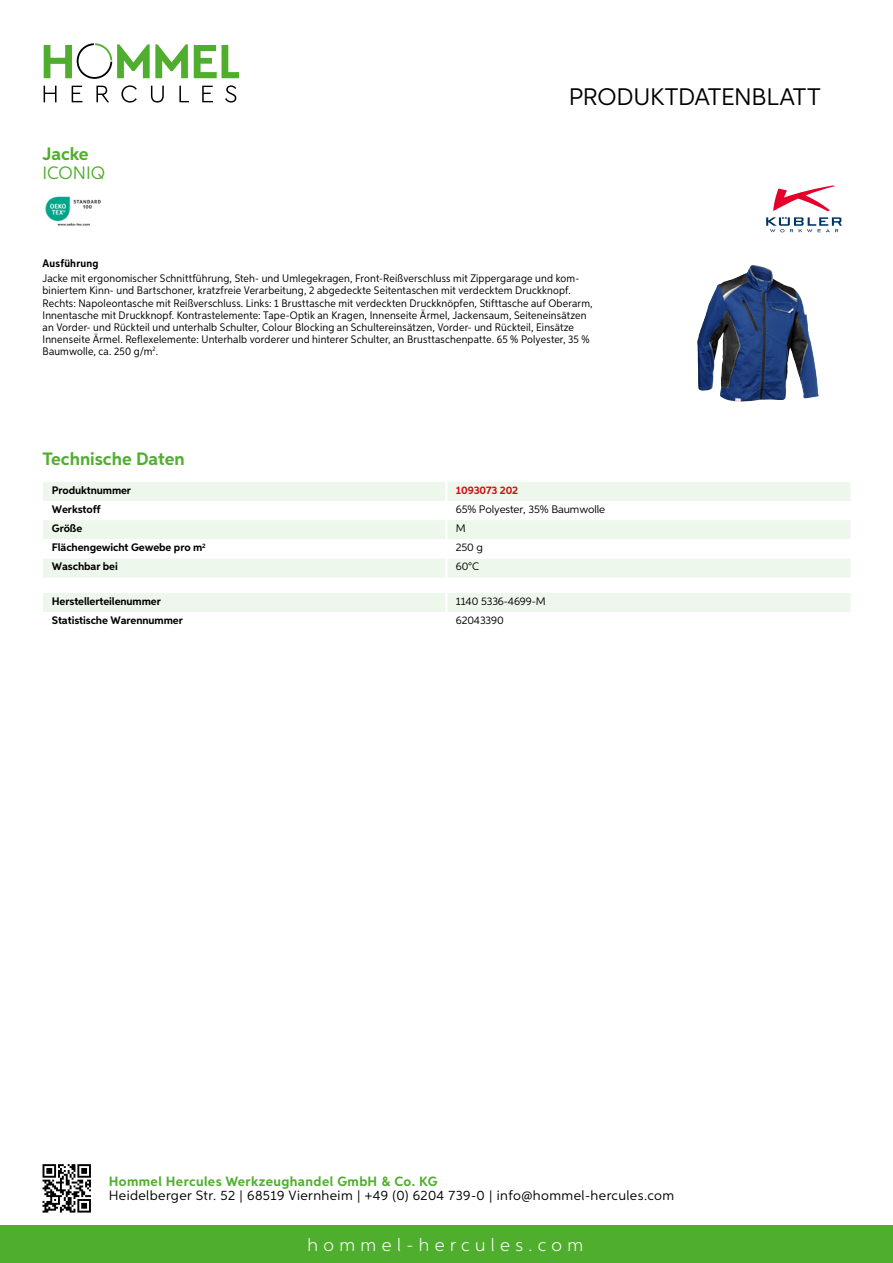
<style>
.page{position:relative;width:893px;height:1263px;background:#fff}
.page>*{position:absolute;margin:0;border:0;box-sizing:border-box;transform-origin:0 0}
.t1{font:24px "Aspira";letter-spacing:-.01em;color:#000}
.t2{font:700 18px "Aspira";color:#50ae2f}
.t3{font:300 18px "Aspira";letter-spacing:.3em;color:#fff}
.t4{font:18px "Aspira";color:#50ae2f}
.t5{font:13.5px "Aspira";letter-spacing:.03em;color:#000}
.t6{font:700 13.5px "Aspira";letter-spacing:.03em;color:#50ae2f}
.t7{font:10.95px/12px "Aspira Nar";letter-spacing:.015em;color:#000}
.t8{font:700 10.95px "Aspira";letter-spacing:-.01em;color:#000}
.t9{font:10.95px "Aspira";letter-spacing:-.01em;color:#000}
.t10{font:700 10.95px "Aspira";letter-spacing:-.01em;color:#cd1013}
.t11{font:700 10.95px "Aspira Nar";letter-spacing:.02em;color:#000}
</style>
<div class="page">
<div style="left:0;top:1226px;width:893px;height:37px;background:#50ae2f"></div>
<svg style="left:43px;top:1164px;width:48px;height:48px"></svg>
<svg style="left:194px;top:45px;width:45px;height:33px"></svg>
<svg style="left:44px;top:43px;width:144px;height:36px"></svg>
<svg style="left:44px;top:86px;width:13px;height:16px"></svg>
<svg style="left:72px;top:86px;width:10px;height:16px"></svg>
<svg style="left:96px;top:86px;width:13px;height:16px"></svg>
<svg style="left:121px;top:85px;width:16px;height:18px"></svg>
<svg style="left:151px;top:86px;width:13px;height:17px"></svg>
<svg style="left:179px;top:86px;width:10px;height:16px"></svg>
<svg style="left:202px;top:86px;width:11px;height:16px"></svg>
<svg style="left:225px;top:85px;width:11px;height:18px"></svg>
<div style="left:43px;top:482px;width:807px;height:95px;background:#eef7eb"></div>
<svg style="left:43px;top:501px;width:807px;height:57px"></svg>
<hr style="left:445px;top:482px;width:3px;height:19px;background:#fff">
<hr style="left:445px;top:501px;width:3px;height:19px;background:#fff">
<hr style="left:445px;top:520px;width:3px;height:19px;background:#fff">
<hr style="left:445px;top:539px;width:3px;height:19px;background:#fff">
<hr style="left:445px;top:558px;width:3px;height:19px;background:#fff">
<div style="left:43px;top:593px;width:807px;height:19px;background:#eef7eb"></div>
<img style="left:45px;top:196px;width:56px;height:30px">
<img style="left:697px;top:265px;width:55px;height:126px">
<svg style="left:773px;top:185px;width:62px;height:26px"></svg>
<svg style="left:766px;top:217px;width:76px;height:15px"></svg>
<h2 class="t2" style="left:43px;top:142px;width:48px">Jacke</h2>
<h2 class="t4" style="left:43px;top:162px;width:64px">ICON IQ</h2>
<h1 class="t1" style="left:569px;top:82px;width:253px">Produktdatenblatt</h1>
<p class="t11" style="left:43px;top:257px;width:58px">Ausführung</p>
<p class="t7" style="left:43px;top:273px;width:552px">Jacke mit ergonomischer Schnittführung, Steh- und Umlegekragen, Front-Reißverschluss mit Zippergarage und kom&shy;biniertem Kinn- und Bartschoner, kratzfreie Verarbeitung, 2 abgedeckte Seitentaschen mit verdecktem Druckknopf.<br>Rechts: Napoleontasche mit Reißverschluss. Links: 1 Brusttasche mit verdeckten Druckknöpfen, Stifttasche auf Oberarm, Innentasche mit Druckknopf. Kontrastelemente: Tape-Optik an Kragen, Innenseite Ärmel, Jackensaum, Seiteneinsätzen an Vorder- und Rückteil und unterhalb Schulter, Colour Blocking an Schultereinsätzen, Vorder- und Rückteil, Einsätze Innenseite Ärmel. Reflexelemente: Unterhalb vorderer und hinterer Schulter, an Brusttaschenpatte. 65 % Polyester, 35 % Baumwolle, ca. 250 g/m<sup>2</sup>.</p>
<h2 class="t2" style="left:43px;top:448px;width:144px">Technische Daten</h2>
<p class="t8" style="left:52px;top:483px;width:81px">Produktnummer</p>
<p class="t10" style="left:456px;top:483px;width:64px">1093073 202</p>
<p class="t8" style="left:52px;top:502px;width:50px">Werkstoff</p>
<p class="t9" style="left:456px;top:502px;width:151px">65% Polyester, 35% Baumwolle</p>
<p class="t8" style="left:52px;top:521px;width:32px">Größe</p>
<p class="t9" style="left:456px;top:522px;width:11px">M</p>
<p class="t8" style="left:52px;top:541px;width:155px">Flächengewicht Gewebe pro m<sup>2</sup></p>
<p class="t9" style="left:456px;top:541px;width:29px">250 g</p>
<p class="t8" style="left:52px;top:560px;width:68px">Waschbar bei</p>
<p class="t9" style="left:456px;top:560px;width:25px">60°C</p>
<p class="t8" style="left:52px;top:594px;width:111px">Herstellerteilenummer</p>
<p class="t9" style="left:456px;top:594px;width:91px">1140 5336-4699-M</p>
<p class="t8" style="left:52px;top:613px;width:132px">Statistische Warennummer</p>
<p class="t9" style="left:456px;top:613px;width:49px">62043390</p>
<p class="t6" style="left:109px;top:1172px;width:330px">Hommel Hercules Werkzeughandel GmbH &amp; Co. KG</p>
<p class="t5" style="left:109px;top:1187px;width:567px">Heidelberger Str. 52 | 68519 Viernheim | +49 (0) 6204 739-0 | info@hommel-hercules.com</p>
<h2 class="t3" style="left:307px;top:1234px;width:277px">hommel-hercules.com</h2>
</div>
